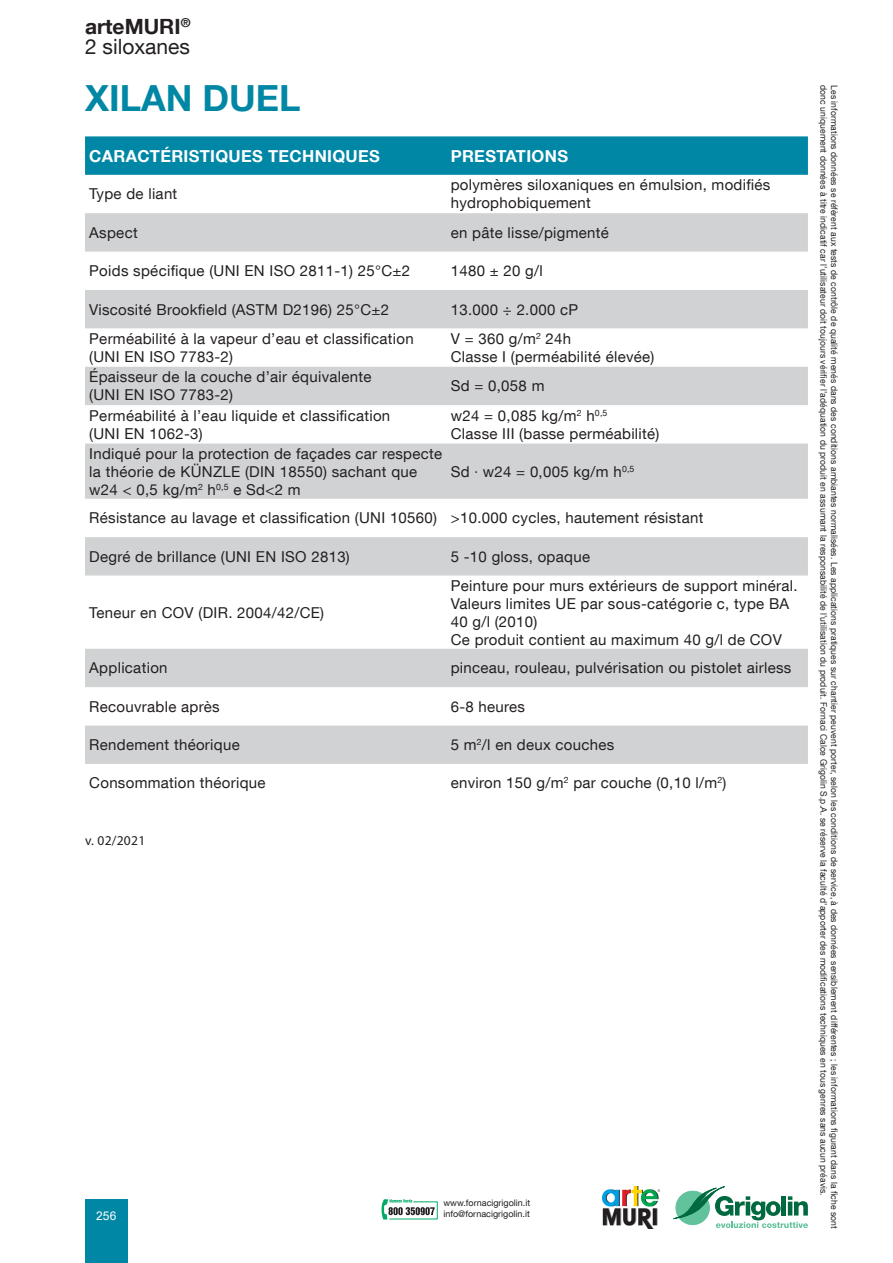
<style>
.page{position:relative;width:893px;height:1263px;background:#fff}
.page>*{position:absolute;margin:0;border:0;box-sizing:border-box;transform-origin:0 0}
.t1{font:700 36px "Helvetica Neue LT Com";color:#0087a5}
.t2{font:21px/19.5px "Helvetica Neue LT Com";color:#231f20}
.TestoScheda{font:700 16.5px "Helvetica Neue LT Com";letter-spacing:.02em;color:#fff}
.TestoScheda-2{font:15px/18px "Helvetica Neue LT Com";letter-spacing:.02em;color:#231f20}
.TestoScheda-3{font:13.5px "Myriad Pro";letter-spacing:.02em;color:#231f20}
.t3{font:12px "Arial";color:#fff}
.t4{font:9px "Helvetica Neue LT Com";letter-spacing:.01em;color:#231f20;scale:.95 1}
.t5{font:9px "Helvetica Neue LT Com";letter-spacing:.01em;color:#231f20}
.s1{font-weight:700}
.s2{font-weight:300;font-stretch:condensed}
</style>
<div class="page">
<svg style="left:673px;top:1186px;width:135px;height:42px"></svg>
<img style="left:603px;top:1186px;width:57px;height:42px">
<div style="left:85px;top:1199px;width:43px;height:64px;background:#0087a5"></div>
<svg style="left:381px;top:1199px;width:57px;height:20px"></svg>
<div style="left:85px;top:136px;width:723px;height:39px;background:#0087a5"></div>
<svg style="left:85px;top:213px;width:723px;height:551px;fill:#d1d2d4"></svg>
<h2 class="t2" style="left:85px;top:16px;width:107px"><span class="s1">arteMURI</span><sup>®<br></sup>2 siloxanes</h2>
<p class="t1" style="left:85px;top:75px;width:217px">XILAN DUEL</p>
<p class="TestoScheda" style="left:89px;top:145px;width:292px">CARACTÉRISTIQUES TECHNIQUES</p>
<p class="TestoScheda" style="left:451px;top:145px;width:119px">PRESTATIONS</p>
<p class="TestoScheda-2" style="left:89px;top:185px;width:90px">Type de liant</p>
<p class="TestoScheda-2" style="left:451px;top:176px;width:321px">polymères siloxaniques en émulsion, modifiés hydrophobiquement</p>
<p class="TestoScheda-2" style="left:89px;top:223px;width:50px">Aspect</p>
<p class="TestoScheda-2" style="left:451px;top:223px;width:160px">en pâte lisse/pigmenté</p>
<p class="TestoScheda-2" style="left:89px;top:261px;width:322px">Poids spécifique (UNI EN ISO 2811-1) 25°C±2</p>
<p class="TestoScheda-2" style="left:451px;top:261px;width:94px">1480 ± 20 g/l</p>
<p class="TestoScheda-2" style="left:89px;top:300px;width:301px">Viscosité Brookfield (ASTM D2196) 25°C±2</p>
<p class="TestoScheda-2" style="left:451px;top:300px;width:129px">13.000 ÷ 2.000 cP</p>
<p class="TestoScheda-2" style="left:89px;top:329px;width:326px">Perméabilité à la vapeur d’eau et classification (UNI EN ISO 7783-2)</p>
<p class="TestoScheda-2" style="left:451px;top:329px;width:122px">V = 360 g/m<sup>2</sup> 24h</p>
<p class="TestoScheda-2" style="left:451px;top:347px;width:205px">Classe I (perméabilité élevée)</p>
<p class="TestoScheda-2" style="left:89px;top:368px;width:284px">Épaisseur de la couche d’air équivalente</p>
<p class="TestoScheda-2" style="left:89px;top:386px;width:145px">(UNI EN ISO 7783-2)</p>
<p class="TestoScheda-2" style="left:89px;top:406px;width:303px">Perméabilité à l’eau liquide et classification</p>
<p class="TestoScheda-2" style="left:89px;top:424px;width:115px">(UNI EN 1062-3)</p>
<p class="TestoScheda-2" style="left:89px;top:444px;width:354px">Indiqué pour la protection de façades car respecte la théorie de KÜNZLE (DIN 18550) sachant que w24 &lt; 0,5 kg/m<sup>2</sup> h<sup>0,5</sup> e Sd&lt;2 m</p>
<p class="TestoScheda-2" style="left:451px;top:377px;width:95px">Sd = 0,058 m</p>
<p class="TestoScheda-2" style="left:451px;top:406px;width:158px">w24 = 0,085 kg/m<sup>2</sup> h<sup>0,5</sup></p>
<p class="TestoScheda-2" style="left:451px;top:424px;width:210px">Classe III (basse perméabilité)</p>
<p class="TestoScheda-2" style="left:451px;top:462px;width:185px">Sd <span class="s2">∙</span> w24 = 0,005 kg/m h<sup>0,5</sup></p>
<p class="TestoScheda-2" style="left:89px;top:509px;width:349px">Résistance au lavage et classification (UNI 10560)</p>
<p class="TestoScheda-2" style="left:451px;top:509px;width:254px">&gt;10.000 cycles, hautement résistant</p>
<p class="TestoScheda-2" style="left:89px;top:547px;width:262px">Degré de brillance (UNI EN ISO 2813)</p>
<p class="TestoScheda-2" style="left:451px;top:547px;width:141px">5 -10 gloss, opaque</p>
<p class="TestoScheda-2" style="left:89px;top:603px;width:236px">Teneur en COV (DIR. 2004/42/CE)</p>
<p class="TestoScheda-2" style="left:451px;top:576px;width:348px">Peinture pour murs extérieurs de support minéral.</p>
<p class="TestoScheda-2" style="left:451px;top:594px;width:340px">Valeurs limites UE par sous-catégorie c, type BA<br>40 g/l (2010)</p>
<p class="TestoScheda-2" style="left:451px;top:630px;width:333px">Ce produit contient au maximum 40 g/l de COV</p>
<p class="TestoScheda-2" style="left:89px;top:659px;width:80px">Application</p>
<p class="TestoScheda-2" style="left:451px;top:659px;width:342px">pinceau, rouleau, pulvérisation ou pistolet airless</p>
<p class="TestoScheda-2" style="left:89px;top:697px;width:132px">Recouvrable après</p>
<p class="TestoScheda-2" style="left:451px;top:697px;width:76px">6-8 heures</p>
<p class="TestoScheda-2" style="left:89px;top:735px;width:152px">Rendement théorique</p>
<p class="TestoScheda-2" style="left:451px;top:735px;width:165px">5 m<sup>2</sup>/l en deux couches</p>
<p class="TestoScheda-2" style="left:89px;top:774px;width:178px">Consommation théorique</p>
<p class="TestoScheda-2" style="left:451px;top:774px;width:277px">environ 150 g/m<sup>2</sup> par couche (0,10 l/m<sup>2</sup>)</p>
<p class="TestoScheda-3" style="left:85px;top:832px;width:62px">v. 02/2021</p>
<p class="t5" style="left:443px;top:1197px;width:88px">www.fornacigrigolin.it</p>
<p class="t3" style="left:96px;top:1207px;width:22px">256</p>
<p class="t5" style="left:443px;top:1208px;width:88px">info@fornacigrigolin.it</p>
<p class="t4" style="left:829px;top:85px;width:1170px;rotate:90deg">donc uniquement données à titre indicatif car l’utilisateur doit toujours vérifier l’adéquation du produit en assumant la responsabilité de l’utilisation du produit. Fornaci Calce Grigolin S.p.A. se réserve la faculté d’apporter des modifications techniques en tous genres sans aucun préavis.</p>
<p class="t4" style="left:840px;top:85px;width:1205px;rotate:90deg">Les informations données se réfèrent aux tests de contrôle de qualité menés dans des conditions ambiantes normalisées. Les applications pratiques sur chantier peuvent porter, selon les conditions de service, à des données sensiblement différentes ; les informations figurant dans la fiche sont</p>
</div>
